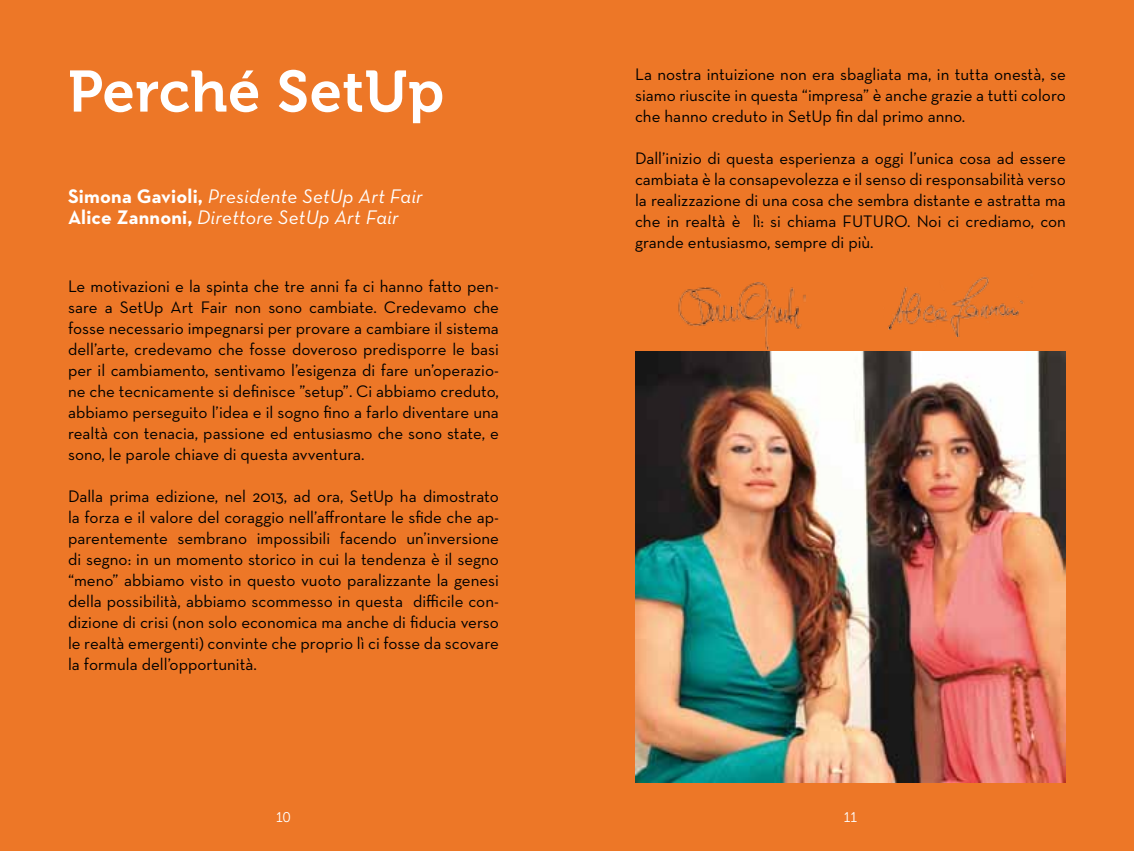
<style>
.page{position:relative;width:1134px;height:851px;background:#fff}
.page>*{position:absolute;margin:0;border:0;box-sizing:border-box;transform-origin:0 0}
.t1{font:58px "Museo 700";letter-spacing:.01em;color:#fff}
.t2{font:italic 20px/21px "Neutra Text";letter-spacing:.01em;color:#fff}
.t3{font:17px/21px "Neutra Text";color:#000;text-align:justify}
.t4{font:14px "Museo 300";color:#fff}
.s1{font-weight:700;font-style:normal}
</style>
<div class="page">
<div style="left:0;top:0;width:1134px;height:850px;background:#ed7727"></div>
<img style="left:888px;top:276px;width:136px;height:60px">
<img style="left:678px;top:283px;width:127px;height:66px">
<img style="left:635px;top:351px;width:431px;height:431px">
<h1 class="t1" style="left:68px;top:59px;width:378px">Perché SetUp</h1>
<p class="t2" style="left:68px;top:185px;width:356px"><span class="s1">Simona Gavioli,</span> Presidente SetUp Art Fair<br><span class="s1">Alice Zannoni,</span> Direttore SetUp Art Fair</p>
<p class="t3" style="left:68px;top:275px;width:432px">Le motivazioni e la spinta che tre anni fa ci hanno fatto pen&shy;sare a SetUp Art Fair non sono cambiate. Credevamo che fosse necessario impegnarsi per provare a cambiare il sistema dell’arte, credevamo che fosse doveroso predisporre le basi per il cambiamento, sentivamo l’esigenza di fare un’operazio&shy;ne che tecnicamente si definisce ”setup”. Ci abbiamo creduto, abbiamo perseguito l’idea e il sogno fino a farlo diventare una realtà con tenacia, passione ed entusiasmo che sono state, e sono, le parole chiave di questa avventura.</p>
<p class="t3" style="left:68px;top:485px;width:432px">Dalla prima edizione, nel 2013, ad ora, SetUp ha dimostrato la forza e il valore del coraggio nell’affrontare le sfide che ap&shy;parentemente sembrano impossibili facendo un’inversione di segno: in un momento storico in cui la tendenza è il segno “meno” abbiamo visto in questo vuoto paralizzante la genesi della possibilità, abbiamo scommesso in questa difficile con&shy;dizione di crisi (non solo economica ma anche di fiducia verso le realtà emergenti) convinte che proprio lì ci fosse da scovare la formula dell’opportunità.</p>
<p class="t3" style="left:635px;top:63px;width:432px">La nostra intuizione non era sbagliata ma, in tutta onestà, se siamo riuscite in questa “impresa” è anche grazie a tutti coloro che hanno creduto in SetUp fin dal primo anno.</p>
<p class="t3" style="left:635px;top:147px;width:432px">Dall’inizio di questa esperienza a oggi l’unica cosa ad essere cambiata è la consapevolezza e il senso di responsabilità verso la realizzazione di una cosa che sembra distante e astratta ma che in realtà è lì: si chiama FUTURO. Noi ci crediamo, con grande entusiasmo, sempre di più.</p>
<p class="t4" style="left:276px;top:809px;width:16px">10</p>
<p class="t4" style="left:844px;top:809px;width:15px">11</p>
</div>
